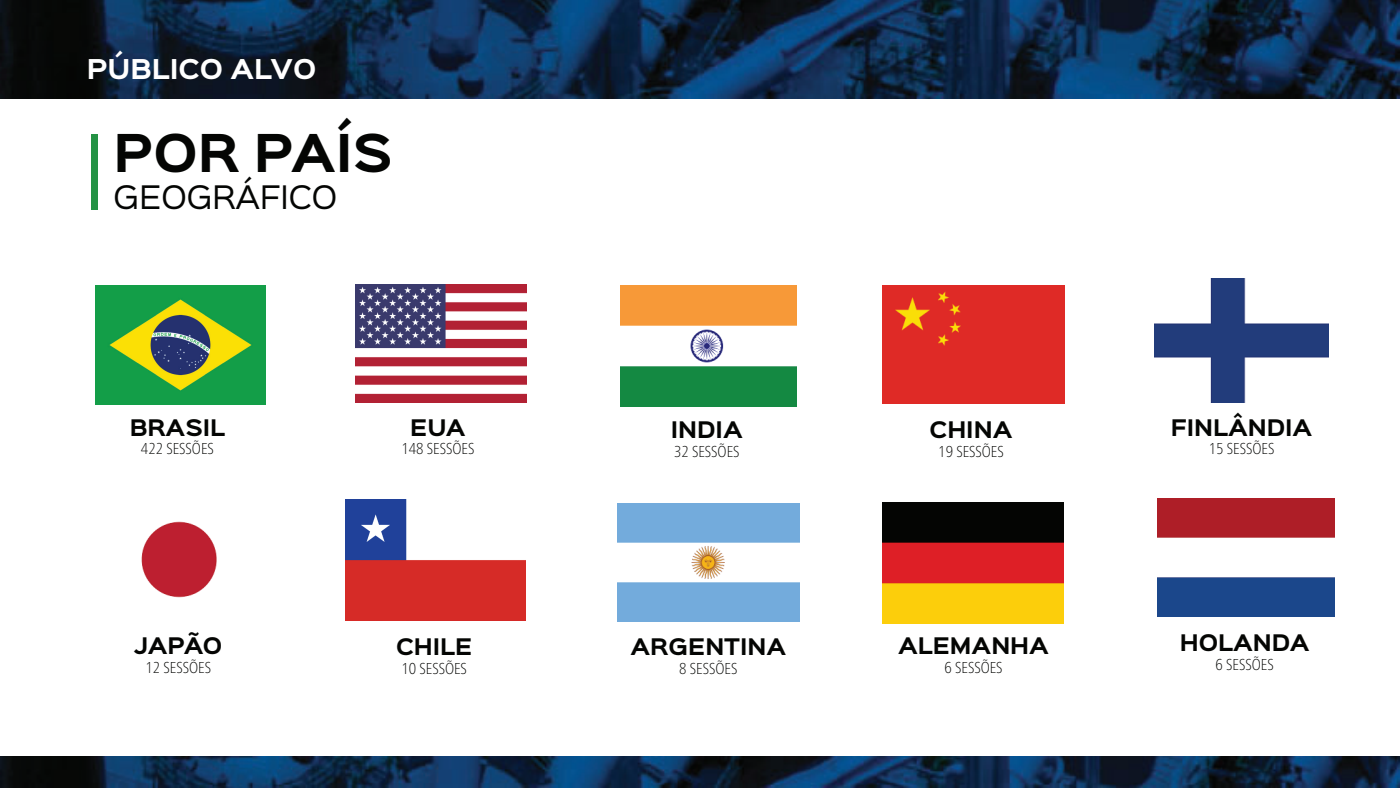
<style>
.page{position:relative;width:1400px;height:788px;background:#fff}
.page>*{position:absolute;margin:0;border:0;box-sizing:border-box;transform-origin:0 0}
.t1{font:700 46.99px "Sinkin Sans 700";color:#040503}
.t2{font:29.22px "Sinkin Sans 400";color:#040503}
.t3{font:700 24.59px "Sinkin Sans 700";color:#fff}
.t4{font:700 20.56px "Sinkin Sans 700";color:#040503}
.t5{font:100 condensed 15.75px "Frutiger Neue LT Pro";color:#040503}
</style>
<div class="page">
<img style="left:0;top:756px;width:1400px;height:31px">
<img style="left:0;top:0;width:1400px;height:98px">
<img style="left:882px;top:502px;width:182px;height:121px">
<img style="left:617px;top:503px;width:183px;height:118px">
<img style="left:1155px;top:278px;width:173px;height:124px">
<div style="left:882px;top:285px;width:183px;height:119px;background:#df2a26"></div>
<img style="left:620px;top:285px;width:177px;height:121px">
<img style="left:346px;top:499px;width:179px;height:121px">
<div style="left:91px;top:134px;width:7px;height:75px;background:#249244"></div>
<img style="left:95px;top:285px;width:171px;height:120px">
<img style="left:356px;top:284px;width:170px;height:118px">
<img style="left:1157px;top:498px;width:177px;height:118px">
<img style="left:141px;top:521px;width:76px;height:77px">
<h3 class="t3" style="left:87px;top:56px;width:231px">PÚBLICO ALVO</h3>
<h1 class="t1" style="left:114px;top:128px;width:280px">POR PAÍS</h1>
<h2 class="t2" style="left:114px;top:173px;width:225px">GEOGRÁFICO</h2>
<h3 class="t4" style="left:130px;top:416px;width:97px">BRASIL</h3>
<p class="t5" style="left:141px;top:439px;width:74px">422 SESSÕES</p>
<h3 class="t4" style="left:410px;top:416px;width:57px">EUA</h3>
<p class="t5" style="left:401px;top:439px;width:74px">148 SESSÕES</p>
<h3 class="t4" style="left:134px;top:635px;width:90px">JAPÃO</h3>
<p class="t5" style="left:146px;top:658px;width:67px">12 SESSÕES</p>
<h3 class="t4" style="left:396px;top:636px;width:78px">CHILE</h3>
<p class="t5" style="left:401px;top:659px;width:67px">10 SESSÕES</p>
<h3 class="t4" style="left:671px;top:419px;width:74px">INDIA</h3>
<p class="t5" style="left:674px;top:442px;width:67px">32 SESSÕES</p>
<h3 class="t4" style="left:630px;top:636px;width:157px">ARGENTINA</h3>
<p class="t5" style="left:679px;top:659px;width:60px">8 SESSÕES</p>
<h3 class="t4" style="left:930px;top:419px;width:84px">CHINA</h3>
<p class="t5" style="left:938px;top:442px;width:67px">19 SESSÕES</p>
<h3 class="t4" style="left:898px;top:635px;width:152px">ALEMANHA</h3>
<p class="t5" style="left:945px;top:658px;width:60px">6 SESSÕES</p>
<h3 class="t4" style="left:1171px;top:416px;width:143px">FINLÂNDIA</h3>
<p class="t5" style="left:1209px;top:439px;width:67px">15 SESSÕES</p>
<h3 class="t4" style="left:1180px;top:632px;width:131px">HOLANDA</h3>
<p class="t5" style="left:1216px;top:655px;width:60px">6 SESSÕES</p>
</div>
